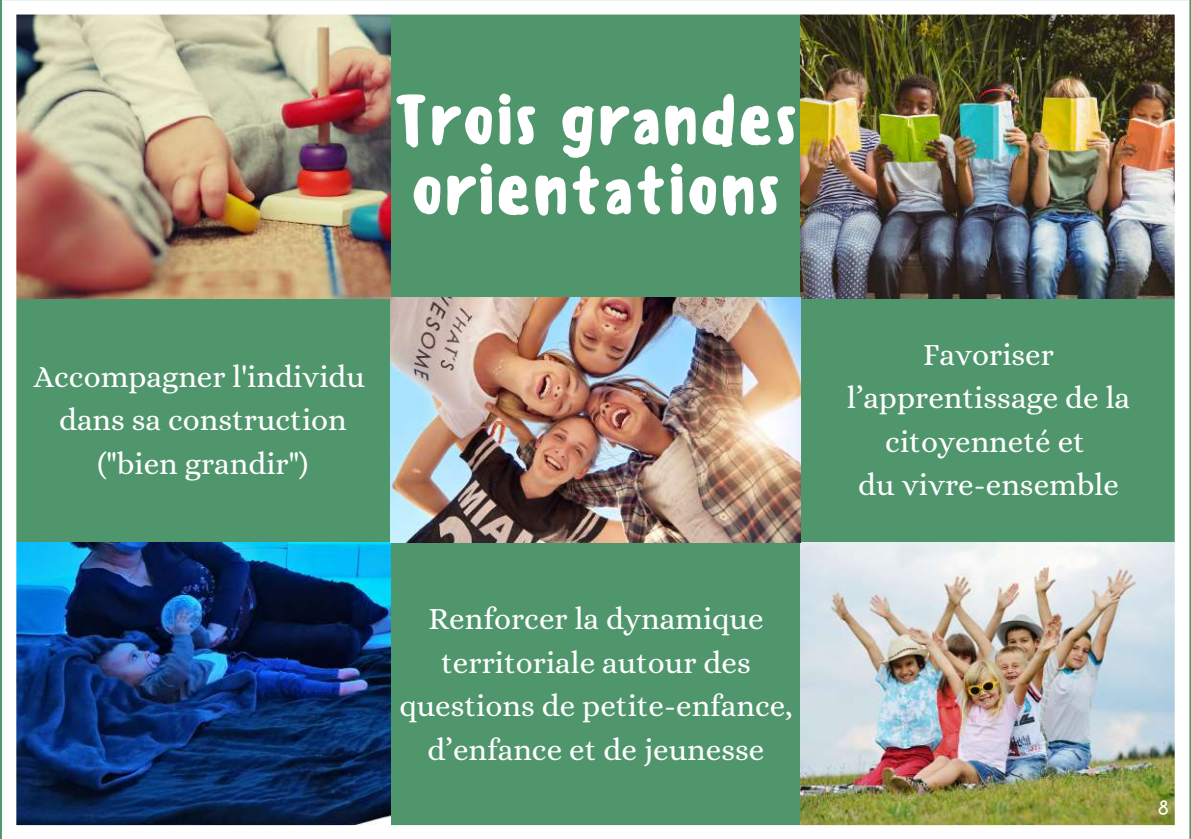
<style>
.page{position:relative;width:1191px;height:839px;background:#fff}
.page>*{position:absolute;margin:0;border:0;box-sizing:border-box;transform-origin:0 0}
.t1{font:500 68.4px/69.8px "Sensei";color:#fff}
.t2{font:31px/43.4px "Alice";color:#fff;text-align:center}
.t3{font:18.4px "Blushes";color:#fff}
</style>
<div class="page">
<img style="left:2px;top:0;width:1187px;height:826px">
<h1 class="t1" style="left:393px;top:86px;width:407px">Trois grandes orientations</h1>
<p class="t2" style="left:34px;top:354px;width:333px">Accompagner l'individu dans sa construction ("bien grandir")</p>
<p class="t2" style="left:399px;top:597px;width:395px">Renforcer la dynamique territoriale autour des questions de petite-enfance, d’enfance et de jeunesse</p>
<p class="t2" style="left:847px;top:333px;width:285px">Favoriser l’apprentissage de la citoyenneté et<br>du vivre-ensemble</p>
<p class="t3" style="left:1158px;top:794px;width:12px">8</p>
</div>
